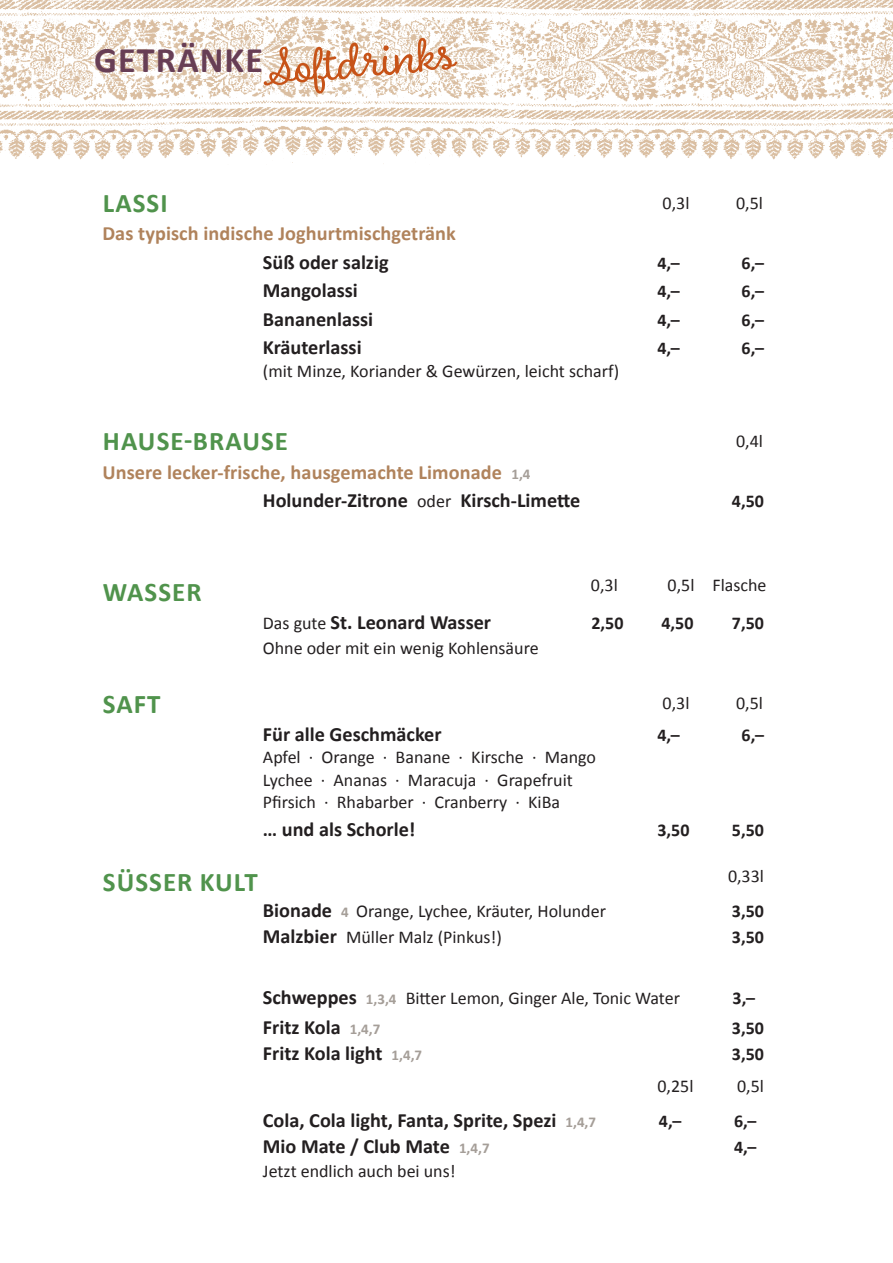
<style>
.page{position:relative;width:893px;height:1263px;background:#fff}
.page>*{position:absolute;margin:0;border:0;box-sizing:border-box;transform-origin:0 0}
.t1{font:700 36px "Calibri";letter-spacing:.03em;color:#673e55}
.t2{font:700 27px "Calibri";letter-spacing:.04em;color:#50934c}
.t3{font:700 20.25px "Calibri";color:#231f20}
.t4{font:700 20.25px/28.5px "Calibri";letter-spacing:.005em;color:#b0835c}
.t5{font:18px/22.2px "Calibri";color:#231f20}
.t6{font:700 18px "Calibri";color:#231f20}
.s1{font-size:15px;color:#a59e98}
.s2{color:#231f20}
.s3{font-weight:400;font-size:18px;color:#231f20}
.s4{font-weight:400;font-size:18px}
.s5{font-weight:700;font-size:20.25px}
.s6{font-weight:700;font-size:15px;color:#a59e98}
</style>
<div class="page">
<img style="left:0;top:0;width:893px;height:164px">
<svg style="left:264px;top:38px;width:193px;height:56px"></svg>
<h1 class="t1" style="left:94px;top:37px;width:170px">GETRÄNKE</h1>
<h2 class="t2" style="left:103px;top:186px;width:66px">LASSI</h2>
<p class="t4" style="left:102px;top:218px;width:355px">Das typisch indische Joghurtmischgetränk</p>
<p class="t3" style="left:263px;top:249px;width:127px">Süß oder salzig</p>
<p class="t6" style="left:657px;top:252px;width:24px">4,–</p>
<p class="t6" style="left:742px;top:252px;width:24px">6,–</p>
<p class="t3" style="left:263px;top:278px;width:96px">Mangolassi</p>
<p class="t6" style="left:657px;top:280px;width:24px">4,–</p>
<p class="t6" style="left:742px;top:280px;width:24px">6,–</p>
<p class="t3" style="left:263px;top:307px;width:112px">Bananenlassi</p>
<p class="t6" style="left:657px;top:309px;width:24px">4,–</p>
<p class="t6" style="left:742px;top:309px;width:24px">6,–</p>
<p class="t3" style="left:263px;top:335px;width:100px">Kräuterlassi</p>
<p class="t6" style="left:657px;top:337px;width:24px">4,–</p>
<p class="t6" style="left:742px;top:337px;width:24px">6,–</p>
<p class="t5" style="left:263px;top:359px;width:358px">(mit Minze, Koriander &amp; Gewürzen, leicht scharf)</p>
<p class="t5" style="left:663px;top:191px;width:28px">0,3l</p>
<p class="t5" style="left:736px;top:191px;width:28px">0,5l</p>
<h2 class="t2" style="left:103px;top:424px;width:187px">HAUSE-BRAUSE</h2>
<p class="t4" style="left:263px;top:457px;width:319px;text-indent:-161px">Unsere lecker-frische, hausgemachte Limonade <span class="s1">1,4<br></span><span class="s2">Holunder-Zitrone</span> <span class="s3">oder</span> <span class="s2">Kirsch-Limette</span></p>
<p class="t5" style="left:736px;top:429px;width:28px">0,4l</p>
<p class="t6" style="left:732px;top:490px;width:34px">4,50</p>
<h2 class="t2" style="left:103px;top:575px;width:100px">WASSER</h2>
<p class="t5" style="left:591px;top:573px;width:28px">0,3l</p>
<p class="t5" style="left:668px;top:573px;width:100px">0,5l Flasche</p>
<h2 class="t2" style="left:103px;top:687px;width:59px">SAFT</h2>
<p class="t3" style="left:263px;top:610px;width:230px"><span class="s4">Das gute</span> St. Leonard Wasser</p>
<p class="t6" style="left:591px;top:612px;width:34px">2,50</p>
<p class="t6" style="left:661px;top:612px;width:34px">4,50</p>
<p class="t6" style="left:732px;top:612px;width:34px">7,50</p>
<p class="t5" style="left:263px;top:636px;width:277px">Ohne oder mit ein wenig Kohlensäure</p>
<p class="t5" style="left:663px;top:691px;width:28px">0,3l</p>
<p class="t5" style="left:736px;top:691px;width:28px">0,5l</p>
<p class="t3" style="left:263px;top:722px;width:180px">Für alle Geschmäcker</p>
<p class="t6" style="left:657px;top:724px;width:24px">4,–</p>
<p class="t6" style="left:742px;top:724px;width:24px">6,–</p>
<p class="t5" style="left:263px;top:745px;width:335px">Apfel · Orange · Banane · Kirsche · Mango<br>Lychee · Ananas · Maracuja · Grapefruit<br>Pfi rsich · Rhabarber · Cranberry · KiBa</p>
<p class="t3" style="left:263px;top:817px;width:154px">… und als Schorle!</p>
<p class="t6" style="left:657px;top:819px;width:34px">3,50</p>
<p class="t6" style="left:732px;top:819px;width:34px">5,50</p>
<h2 class="t2" style="left:103px;top:865px;width:156px">SÜSSER KULT</h2>
<p class="t5" style="left:728px;top:863px;width:38px">0,33l</p>
<p class="t5" style="left:263px;top:899px;width:344px"><span class="s5">Bionade</span> <span class="s6">4</span> Orange, Lychee, Kräuter, Holunder</p>
<p class="t6" style="left:732px;top:900px;width:34px">3,50</p>
<p class="t5" style="left:263px;top:925px;width:240px"><span class="s5">Malzbier</span> Müller Malz (Pinkus!)</p>
<p class="t6" style="left:732px;top:925px;width:34px">3,50</p>
<p class="t5" style="left:263px;top:986px;width:419px"><span class="s5">Schweppes</span> <span class="s6">1,3,4</span> Bitter Lemon, Ginger Ale, Tonic Water</p>
<p class="t6" style="left:733px;top:987px;width:24px">3,–</p>
<p class="t3" style="left:263px;top:1015px;width:119px">Fritz Kola <span class="s1">1,4,7</span></p>
<p class="t6" style="left:732px;top:1017px;width:34px">3,50</p>
<p class="t3" style="left:263px;top:1041px;width:161px">Fritz Kola light <span class="s1">1,4,7</span></p>
<p class="t6" style="left:732px;top:1043px;width:34px">3,50</p>
<p class="t5" style="left:657px;top:1074px;width:37px">0,25l</p>
<p class="t5" style="left:737px;top:1074px;width:28px">0,5l</p>
<p class="t3" style="left:263px;top:1108px;width:335px">Cola, Cola light, Fanta, Sprite, Spezi <span class="s1">1,4,7</span></p>
<p class="t6" style="left:659px;top:1110px;width:24px">4,–</p>
<p class="t6" style="left:734px;top:1110px;width:24px">6,–</p>
<p class="t3" style="left:263px;top:1133px;width:228px">Mio Mate / Club Mate <span class="s1">1,4,7</span></p>
<p class="t6" style="left:734px;top:1136px;width:24px">4,–</p>
<p class="t5" style="left:263px;top:1159px;width:194px">Jetzt endlich auch bei uns!</p>
</div>
